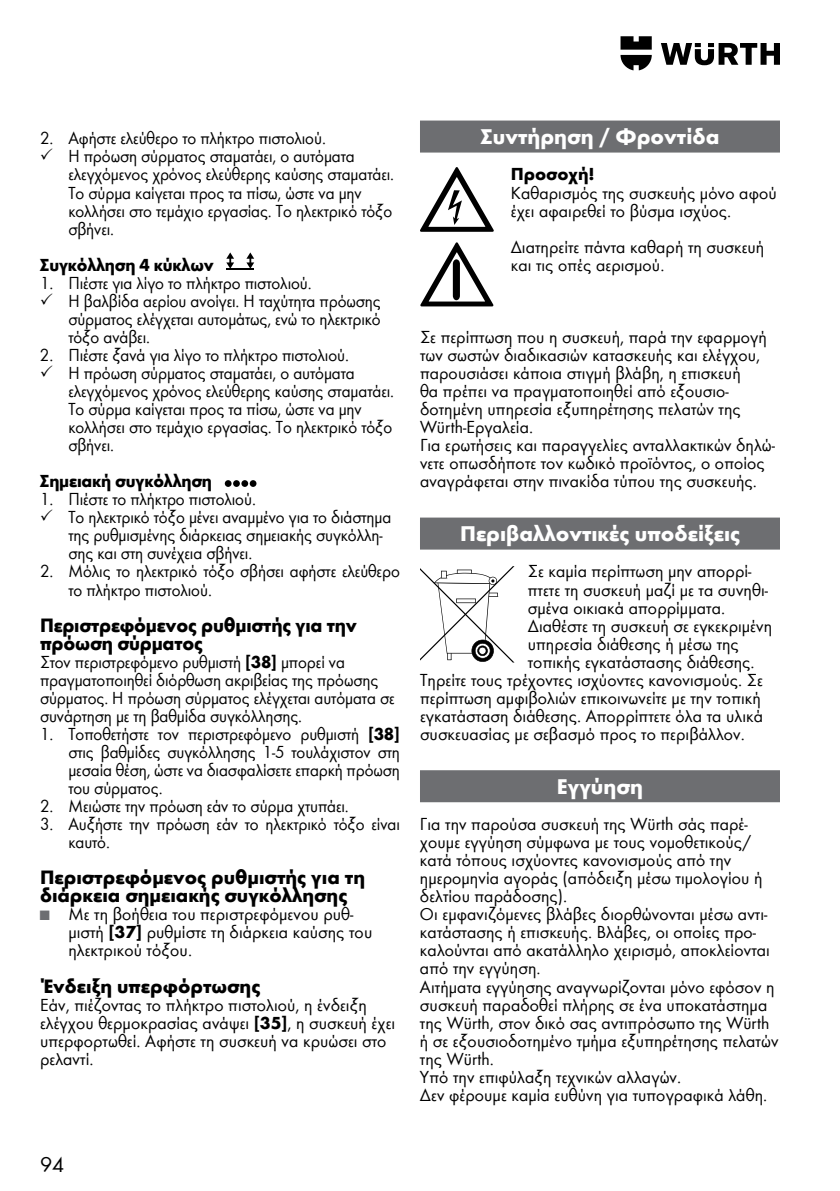
<style>
.page{position:relative;width:840px;height:1191px;background:#fff}
.page>*{position:absolute;margin:0;border:0;box-sizing:border-box;transform-origin:0 0}
.t1{font:700 22px "Wuerth";color:#fff}
.t2{font:22px "Wuerth";color:#000}
.t3{font:700 20px/18px "Wuerth";color:#000}
.t4{font:700 20px/18px "Wuerth";color:#000;scale:.96 1}
.t5{font:18px/18px "Wuerth";color:#000}
.t6{font:18px/18px "Wuerth";color:#000;scale:.96 1}
.t7{font:700 18px "Wuerth";letter-spacing:-.01em;color:#000;scale:.96 1}
.t8{font:700 18px "Wuerth";letter-spacing:-.01em;color:#000}
.s1{font-weight:700}
.s2{font-size:14px;color:#6d6e71}
</style>
<div class="page">
<svg style="left:661px;top:43px;width:118px;height:22px"></svg>
<svg style="left:620px;top:36px;width:31px;height:34px"></svg>
<hr style="left:226px;top:268px;width:28px;height:2px;background:#000">
<svg style="left:226px;top:252px;width:8px;height:16px"></svg>
<svg style="left:246px;top:252px;width:8px;height:16px"></svg>
<svg style="left:224px;top:480px;width:33px;height:7px"></svg>
<div style="left:225px;top:480px;width:6px;height:7px;background:#000;border-radius:50%"></div>
<div style="left:233px;top:480px;width:7px;height:7px;background:#000;border-radius:50%"></div>
<div style="left:241px;top:480px;width:7px;height:7px;background:#000;border-radius:50%"></div>
<div style="left:249px;top:480px;width:7px;height:7px;background:#000;border-radius:50%"></div>
<div style="left:420px;top:121px;width:359px;height:32px;background:#6d6e71"></div>
<div style="left:420px;top:517px;width:359px;height:32px;background:#6d6e71"></div>
<div style="left:420px;top:770px;width:359px;height:32px;background:#6d6e71"></div>
<svg style="left:420px;top:566px;width:94px;height:96px"></svg>
<svg style="left:420px;top:167px;width:73px;height:65px"></svg>
<svg style="left:420px;top:242px;width:73px;height:64px"></svg>
<p class="t6" style="left:40px;top:128px;width:299px">2. Αφήστε ελεύθερο το πλήκτρο πιστολιού.</p>
<p class="t6" style="left:68px;top:146px;width:341px;text-indent:-28px">✓ Η πρόωση σύρματος σταματάει, ο αυτόματα ελεγχόμενος χρόνος ελεύθερης καύσης σταματάει.<br>Το σύρμα καίγεται προς τα πίσω, ώστε να μην κολλήσει στο τεμάχιο εργασίας. Το ηλεκτρικό τόξο σβήνει.</p>
<p class="t7" style="left:40px;top:251px;width:182px">Συγκόλληση 4 κύκλων</p>
<p class="t6" style="left:40px;top:273px;width:284px">1. Πιέστε για λίγο το πλήκτρο πιστολιού.</p>
<p class="t6" style="left:68px;top:291px;width:327px;text-align:justify;text-indent:-28px">✓ Η βαλβίδα αερίου ανοίγει. Η ταχύτητα πρόωσης σύρματος ελέγχεται αυτομάτως, ενώ το ηλεκτρικό τόξο ανάβει.</p>
<p class="t6" style="left:40px;top:345px;width:323px">2. Πιέστε ξανά για λίγο το πλήκτρο πιστολιού.</p>
<p class="t6" style="left:68px;top:363px;width:341px;text-indent:-28px">✓ Η πρόωση σύρματος σταματάει, ο αυτόματα ελεγχόμενος χρόνος ελεύθερης καύσης σταματάει.<br>Το σύρμα καίγεται προς τα πίσω, ώστε να μην κολλήσει στο τεμάχιο εργασίας. Το ηλεκτρικό τόξο σβήνει.</p>
<p class="t7" style="left:40px;top:468px;width:181px">Σημειακή συγκόλληση</p>
<p class="t6" style="left:40px;top:489px;width:226px">1. Πιέστε το πλήκτρο πιστολιού.</p>
<p class="t6" style="left:68px;top:507px;width:338px;text-indent:-28px">✓ Το ηλεκτρικό τόξο μένει αναμμένο για το διάστημα της ρυθμισμένης διάρκειας σημειακής συγκόλλη&shy;σης και στη συνέχεια σβήνει.</p>
<p class="t6" style="left:68px;top:561px;width:347px;text-indent:-28px">2. Μόλις το ηλεκτρικό τόξο σβήσει αφήστε ελεύθερο το πλήκτρο πιστολιού.</p>
<p class="t4" style="left:40px;top:614px;width:331px">Περιστρεφόμενος ρυθμιστής για την πρόωση σύρματος</p>
<p class="t6" style="left:40px;top:652px;width:371px">Στον περιστρεφόμενο ρυθμιστή <span class="s1">[38]</span> μπορεί να πραγματοποιηθεί διόρθωση ακριβείας της πρόωσης σύρματος. Η πρόωση σύρματος ελέγχεται αυτόματα σε συνάρτηση με τη βαθμίδα συγκόλλησης.</p>
<p class="t6" style="left:68px;top:724px;width:347px;text-align:justify;text-indent:-28px">1. Τοποθετήστε τον περιστρεφόμενο ρυθμιστή <span class="s1">[38] </span>στις βαθμίδες συγκόλλησης 1-5 τουλάχιστον στη μεσαία θέση, ώστε να διασφαλίσετε επαρκή πρόωση του σύρματος.</p>
<p class="t6" style="left:40px;top:796px;width:323px">2. Μειώστε την πρόωση εάν το σύρμα χτυπάει.</p>
<p class="t6" style="left:68px;top:814px;width:347px;text-indent:-28px">3. Αυξήστε την πρόωση εάν το ηλεκτρικό τόξο είναι καυτό.</p>
<p class="t3" style="left:40px;top:867px;width:326px">Περιστρεφόμενος ρυθμιστής για τη διάρκεια σημειακής συγκόλλησης</p>
<p class="t5" style="left:68px;top:904px;width:305px;text-indent:-28px"><span class="s2">■</span> Με τη βοήθεια του περιστρεφόμενου ρυθ&shy;μιστή <span class="s1">[37]</span> ρυθμίστε τη διάρκεια καύσης του ηλεκτρικού τόξου.</p>
<p class="t3" style="left:40px;top:975px;width:222px">Ένδειξη υπερφόρτωσης</p>
<p class="t5" style="left:40px;top:994px;width:356px">Εάν, πιέζοντας το πλήκτρο πιστολιού, η ένδειξη ελέγχου θερμοκρασίας ανάψει <span class="s1">[35]</span>, η συσκευή έχει υπερφορτωθεί. Αφήστε τη συσκευή να κρυώσει στο ρελαντί.</p>
<p class="t2" style="left:40px;top:1149px;width:26px">94</p>
<p class="t1" style="left:480px;top:121px;width:240px">Συντήρηση / Φροντίδα</p>
<p class="t8" style="left:510px;top:161px;width:85px">Προσοχή!</p>
<p class="t5" style="left:510px;top:183px;width:267px">Καθαρισμός της συσκευής μόνο αφού έχει αφαιρεθεί το βύσμα ισχύος.</p>
<p class="t5" style="left:510px;top:237px;width:255px">Διατηρείτε πάντα καθαρή τη συσκευή και τις οπές αερισμού.</p>
<p class="t5" style="left:420px;top:327px;width:356px">Σε περίπτωση που η συσκευή, παρά την εφαρμογή των σωστών διαδικασιών κατασκευής και ελέγχου, παρουσιάσει κάποια στιγμή βλάβη, η επισκευή<br>θα πρέπει να πραγματοποιηθεί από εξουσιο&shy;δοτημένη υπηρεσία εξυπηρέτησης πελατών της Würth-Εργαλεία.<br>Για ερωτήσεις και παραγγελίες ανταλλακτικών δηλώ&shy;νετε οπωσδήποτε τον κωδικό προϊόντος, ο οποίος αναγράφεται στην πινακίδα τύπου της συσκευής.</p>
<p class="t1" style="left:460px;top:518px;width:281px">Περιβαλλοντικές υποδείξεις</p>
<p class="t5" style="left:527px;top:561px;width:225px">Σε καμία περίπτωση μην απορρί-</p>
<p class="t5" style="left:527px;top:579px;width:241px">πτετε τη συσκευή μαζί με τα συνηθι-</p>
<p class="t5" style="left:527px;top:597px;width:199px">σμένα οικιακά απορρίμματα.</p>
<p class="t5" style="left:527px;top:616px;width:246px">Διαθέστε τη συσκευή σε εγκεκριμένη</p>
<p class="t5" style="left:527px;top:634px;width:212px">υπηρεσία διάθεσης ή μέσω της</p>
<p class="t5" style="left:527px;top:652px;width:228px">τοπικής εγκατάστασης διάθεσης.</p>
<p class="t5" style="left:420px;top:670px;width:344px">Τηρείτε τους τρέχοντες ισχύοντες κανονισμούς. Σε</p>
<p class="t5" style="left:420px;top:688px;width:342px">περίπτωση αμφιβολιών επικοινωνείτε με την τοπική</p>
<p class="t5" style="left:420px;top:706px;width:344px">εγκατάσταση διάθεσης. Απορρίπτετε όλα τα υλικά</p>
<p class="t5" style="left:420px;top:724px;width:326px">συσκευασίας με σεβασμό προς το περιβάλλον.</p>
<p class="t1" style="left:556px;top:770px;width:87px">Εγγύηση</p>
<p class="t5" style="left:420px;top:814px;width:360px">Για την παρούσα συσκευή της Würth σάς παρέ&shy;χουμε εγγύηση σύμφωνα με τους νομοθετικούς/ κατά τόπους ισχύοντες κανονισμούς από την ημερομηνία αγοράς (απόδειξη μέσω τιμολογίου ή δελτίου παράδοσης).<br>Οι εμφανιζόμενες βλάβες διορθώνονται μέσω αντι&shy;κατάστασης ή επισκευής. Βλάβες, οι οποίες προ&shy;καλούνται από ακατάλληλο χειρισμό, αποκλείονται από την εγγύηση.<br>Αιτήματα εγγύησης αναγνωρίζονται μόνο εφόσον η συσκευή παραδοθεί πλήρης σε ένα υποκατάστημα της Würth, στον δικό σας αντιπρόσωπο της Würth ή σε εξουσιοδοτημένο τμήμα εξυπηρέτησης πελατών της Würth.<br>Υπό την επιφύλαξη τεχνικών αλλαγών.<br>Δεν φέρουμε καμία ευθύνη για τυπογραφικά λάθη.</p>
</div>
